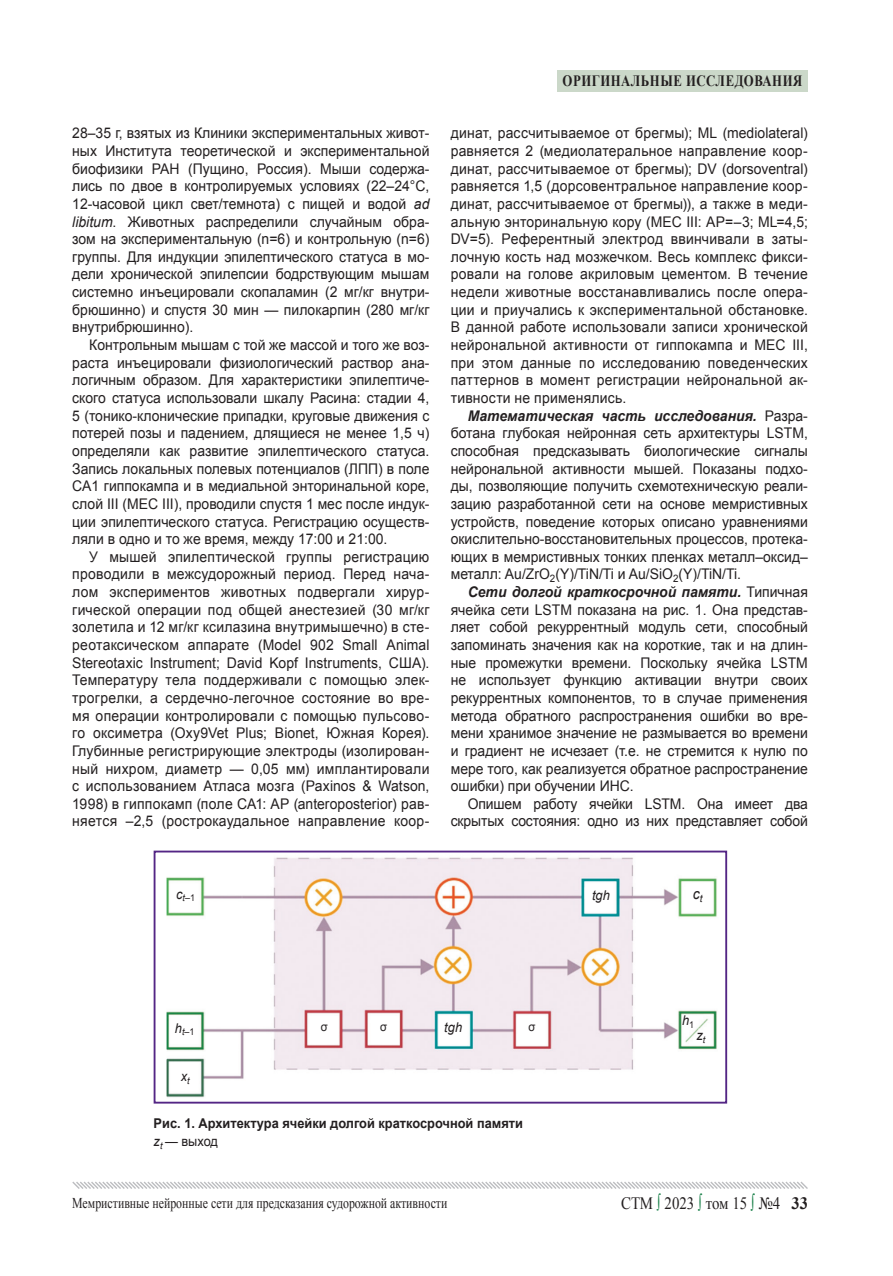
<style>
.page{position:relative;width:893px;height:1276px;background:#fff}
.page>*{position:absolute;margin:0;border:0;box-sizing:border-box;transform-origin:0 0}
.t1{font:17.4px "Times New Roman";color:#231f20;scale:.86 1}
.t2{font:700 15.75px "Times New Roman";letter-spacing:.04em;color:#231f20;scale:.81 1}
.t3{font:15px "Times New Roman";color:#231f20;scale:.79 1}
.t4{font:14.7px/17.7px "Arial";color:#231f20;text-align:justify;scale:.95 1}
.t5{font:italic 14.7px "Arial";color:#231f20;scale:.95 1}
.t6{font:700 13.5px/17.7px "Arial";color:#231f20;scale:.95 1}
.t7{font:italic 13.5px "Arial";color:#231f20;scale:.95 1}
.t8{font:12px "Arial";color:#231f20;scale:.95 1}
.t9{font:9.45px "Arial";color:#231f20;scale:.95 1}
.s1{font-style:italic}
.s2{font-weight:700;font-style:italic}
.s3{font-weight:400;font-style:italic}
.s4{font-weight:400}
.s5{color:#127c43}
.s6{font-weight:700}
</style>
<div class="page">
<svg style="left:72px;top:1181px;width:736px;height:8px"></svg>
<div style="left:557px;top:70px;width:251px;height:21px;background:#cbd8c9"></div>
<img style="left:166px;top:857px;width:551px;height:241px">
<div style="left:154px;top:850px;width:573px;height:253px;border:2px solid #542685"></div>
<p class="t4" style="left:72px;top:124px;width:377px">28–35 г, взятых из Клиники экспериментальных живот&shy;ных Института теоретической и экспериментальной биофизики РАН (Пущино, Россия). Мыши содержа&shy;лись по двое в контролируемых условиях (22–24°C, 12-часовой цикл свет/темнота) с пищей и водой <span class="s1">ad libitum</span>. Животных распределили случайным обра&shy;зом на экспериментальную (n=6) и контрольную (n=6) группы. Для индукции эпилептического статуса в мо&shy;дели хронической эпилепсии бодрствующим мышам системно инъецировали скопаламин (2 мг/кг внутри&shy;брюшинно) и спустя 30 мин — пилокарпин (280 мг/кг внутрибрюшинно).</p>
<p class="t4" style="left:72px;top:336px;width:377px;text-indent:17px">Контрольным мышам с той же массой и того же воз&shy;раста инъецировали физиологический раствор ана&shy;логичным образом. Для характеристики эпилептиче&shy;ского статуса использовали шкалу Расина: стадии 4, 5 (тонико-клонические припадки, круговые движения с потерей позы и падением, длящиеся не менее 1,5 ч) определяли как развитие эпилептического статуса.<br>Запись локальных полевых потенциалов (ЛПП) в поле СА1 гиппокампа и в медиальной энторинальной коре, слой III (МEC III), проводили спустя 1 мес после индук&shy;ции эпилептического статуса. Регистрацию осуществ&shy;ляли в одно и то же время, между 17:00 и 21:00.</p>
<p class="t4" style="left:72px;top:548px;width:377px;text-indent:17px">У мышей эпилептической группы регистрацию проводили в межсудорожный период. Перед нача&shy;лом экспериментов животных подвергали хирур&shy;гической операции под общей анестезией (30 мг/кг золетила и 12 мг/кг ксилазина внутримышечно) в сте&shy;реотаксическом аппарате (Model 902 Small Animal Stereotaxic Instrument; David Kopf Instruments, США).<br>Температуру тела поддерживали с помощью элек&shy;трогрелки, а сердечно-легочное состояние во вре&shy;мя операции контролировали с помощью пульсово&shy;го оксиметра (Oxy9Vet Plus; Bionet, Южная Корея).<br>Глубинные регистрирующие электроды (изолирован&shy;ный нихром, диаметр — 0,05 мм) имплантировали с использованием Атласа мозга (Paxinos &amp; Watson, 1998) в гиппокамп (поле CA1: AP (anteroposterior) рав&shy;няется –2,5 (рострокаудальное направление коор-</p>
<p class="t2" style="left:563px;top:70px;width:297px">оригинальные исследования</p>
<p class="t4" style="left:451px;top:124px;width:377px">динат, рассчитываемое от брегмы); ML (mediolateral) равняется 2 (медиолатеральное направление коор&shy;динат, рассчитываемое от брегмы); DV (dorsoventral) равняется 1,5 (дорсовентральное направление коор&shy;динат, рассчитываемое от брегмы)), а также в меди&shy;альную энторинальную кору (MEC III: AP=–3; ML=4,5; DV=5). Референтный электрод ввинчивали в заты&shy;лочную кость над мозжечком. Весь комплекс фикси&shy;ровали на голове акриловым цементом. В течение недели животные восстанавливались после опера&shy;ции и приучались к экспериментальной обстановке.<br>В данной работе использовали записи хронической нейрональной активности от гиппокампа и МEC III, при этом данные по исследованию поведенческих паттернов в момент регистрации нейрональной ак&shy;тивности не применялись.</p>
<p class="t4" style="left:451px;top:407px;width:377px;text-indent:17px"><span class="s2">Математическая часть исследования.</span> Разра&shy;ботана глубокая нейронная сеть архитектуры LSTM, способная предсказывать биологические сигналы нейрональной активности мышей. Показаны подхо&shy;ды, позволяющие получить схемотехническую реали&shy;зацию разработанной сети на основе мемристивных устройств, поведение которых описано уравнениями окислительно-восстановительных процессов, протека&shy;ющих в мемристивных тонких пленках металл–оксид– металл: Au/ZrO<sub>2</sub>(Y)/TiN/Ti и Au/SiO<sub>2</sub>(Y)/TiN/Ti.</p>
<p class="t4" style="left:451px;top:583px;width:377px;text-indent:17px"><span class="s2">Сети долгой краткосрочной памяти.</span> Типичная ячейка сети LSTM показана на рис. 1. Она представ&shy;ляет собой рекуррентный модуль сети, способный запоминать значения как на короткие, так и на длин&shy;ные промежутки времени. Поскольку ячейка LSTM не использует функцию активации внутри своих рекуррентных компонентов, то в случае применения метода обратного распространения ошибки во вре&shy;мени хранимое значение не размывается во времени и градиент не исчезает (т.е. не стремится к нулю по мере того, как реализуется обратное распространение ошибки) при обучении ИНС.</p>
<p class="t4" style="left:451px;top:795px;width:377px;text-align:right">Опишем работу ячейки LSTM. Она имеет два скрытых состояния: одно из них представляет собой</p>
<p class="t7" style="left:592px;top:886px;width:20px">tgh</p>
<p class="t9" style="left:176px;top:892px;width:21px"><sup>c</sup><span class="s1">t</span>–1</p>
<p class="t5" style="left:693px;top:885px;width:12px">c<sub>t</sub></p>
<p class="t9" style="left:175px;top:1026px;width:22px"><sup>h</sup><span class="s1">t</span>–1</p>
<p class="t7" style="left:181px;top:1067px;width:11px">x<sub>t</sub></p>
<p class="t7" style="left:444px;top:1019px;width:20px">tgh</p>
<p class="t8" style="left:321px;top:1019px;width:9px">σ</p>
<p class="t8" style="left:380px;top:1019px;width:9px">σ</p>
<p class="t8" style="left:528px;top:1019px;width:9px">σ</p>
<p class="t6" style="left:154px;top:1115px;width:390px">Рис. 1. Архитектура ячейки долгой краткосрочной памяти <span class="s3">z</span><sub>t</sub> <span class="s4">— выход</span></p>
<p class="t3" style="left:72px;top:1192px;width:476px">Мемристивные нейронные сети для предсказания судорожной активности</p>
<p class="t7" style="left:682px;top:1011px;width:14px">h<sub>1</sub></p>
<p class="t7" style="left:696px;top:1026px;width:11px">z<sub>t</sub></p>
<p class="t1" style="left:621px;top:1191px;width:219px">СТМ <span class="s5">∫</span> 2023 <span class="s5">∫</span> том 15 <span class="s5">∫</span> №4 <span class="s6">33</span></p>
</div>
